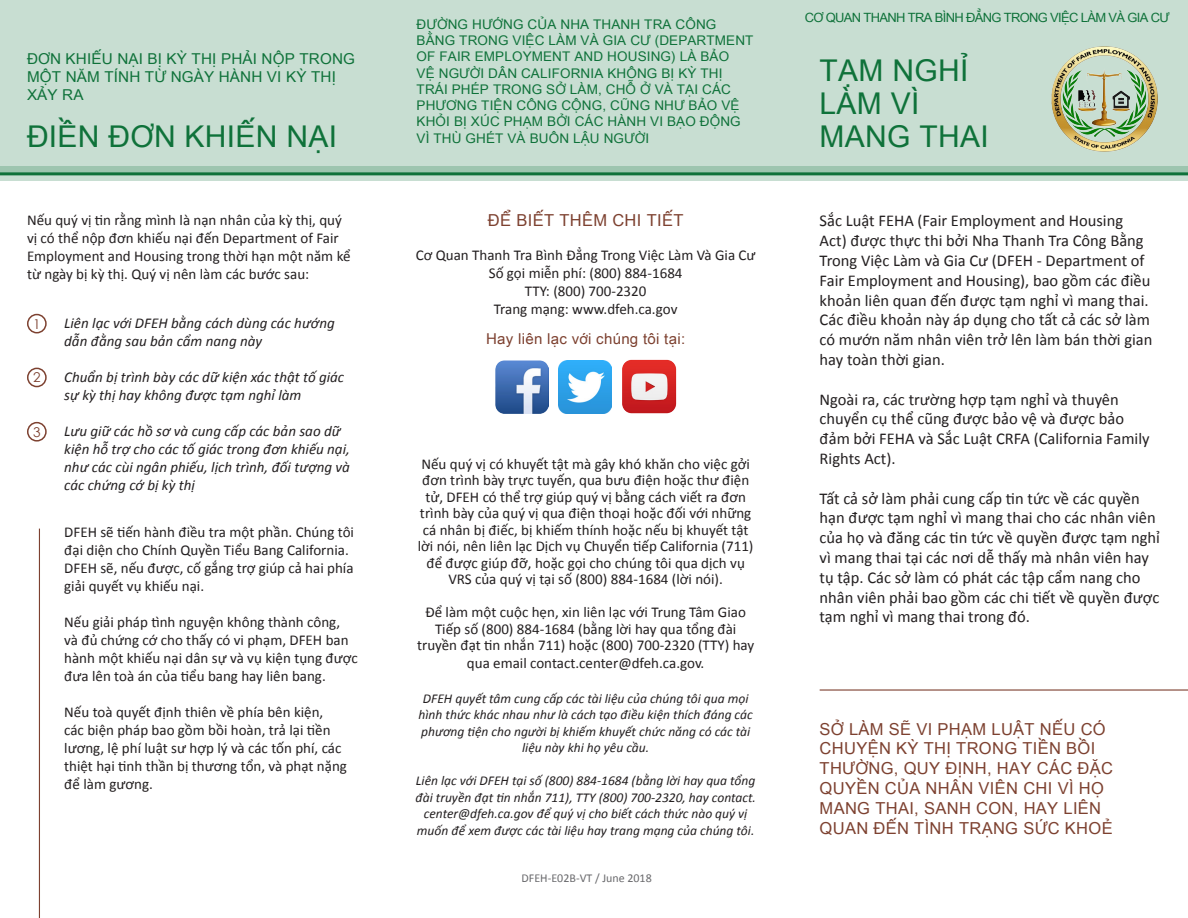
<style>
.page{position:relative;width:1188px;height:918px;background:#fff}
.page>*{position:absolute;margin:0;border:0;box-sizing:border-box;transform-origin:0 0}
.t1{font:30px "Arial Unicode MS";letter-spacing:.01em;color:#0f723a}
.t2{font:16.5px/19.8px "Calibri";color:#231f20}
.t3{font:16.5px/19.8px "Arial Unicode MS";letter-spacing:.02em;color:#7d4130}
.t4{font:15px/18px "Calibri";color:#231f20}
.t5{font:italic 15px/18px "Calibri";color:#231f20}
.t6{font:15px/18px "Arial Unicode MS";letter-spacing:.01em;color:#0f723a}
.t7{font:italic 13.5px/16.5px "Calibri";color:#231f20;text-align:center}
.t8{font:13.5px "Century Gothic";color:#7d4130}
.t9{font:13.35px/16.2px "Arial Unicode MS";letter-spacing:.01em;color:#0f723a}
.t10{font:12.75px "Arial Unicode MS";letter-spacing:-.05em;color:#0f723a}
.t11{font:12px "Calibri";color:#69696c}
.s1{font-family:"Arial Unicode MS";color:#7d4130}
</style>
<div class="page">
<svg style="left:0;top:175px;width:1188px;height:6px;background:#bcd7c8"></svg>
<div style="left:0;top:0;width:1188px;height:173px;background:#c8ded2"></div>
<hr style="left:0;top:172px;width:1188px;height:3px;background:#0f723a">
<div style="left:27px;top:314px;width:20px;height:19px;border:2px solid #7d4130;border-radius:50%"></div>
<div style="left:27px;top:368px;width:20px;height:19px;border:2px solid #7d4130;border-radius:50%"></div>
<div style="left:27px;top:422px;width:20px;height:20px;border:2px solid #7d4130;border-radius:50%"></div>
<hr style="left:39px;top:529px;width:1px;height:389px;background:#7d4130">
<hr style="left:820px;top:689px;width:368px;height:2px;background:#7d4130">
<img style="left:1052px;top:47px;width:105px;height:105px">
<img style="left:559px;top:361px;width:53px;height:53px">
<img style="left:622px;top:359px;width:54px;height:55px">
<img style="left:495px;top:360px;width:54px;height:54px">
<p class="t6" style="left:27px;top:49px;width:330px">ĐƠN KHIẾU NẠI BỊ KỲ THỊ PHẢI NỘP TRONG<br>MỘT NĂM TÍNH TỪ NGÀY HÀNH VI KỲ THỊ<br>XẢY RA</p>
<p class="t1" style="left:27px;top:115px;width:312px">ĐIỀN ĐƠN KHIẾN NẠI</p>
<p class="t4" style="left:27px;top:211px;width:325px">Nếu quý vị tin rằng mình là nạn nhân của kỳ thị, quý vị có thể nộp đơn khiếu nại đến Department of Fair Employment and Housing trong thời hạn một năm kể từ ngày bị kỳ thị. Quý vị nên làm các bước sau:</p>
<p class="t8" style="left:33px;top:314px;width:9px">1</p>
<p class="t8" style="left:33px;top:368px;width:9px">2</p>
<p class="t8" style="left:33px;top:422px;width:9px">3</p>
<p class="t5" style="left:64px;top:313px;width:272px">Liên lạc với DFEH bằng cách dùng các hướng</p>
<p class="t5" style="left:64px;top:331px;width:199px">dẫn đằng sau bản cẩm nang này</p>
<p class="t5" style="left:64px;top:367px;width:281px">Chuẩn bị trình bày các dữ kiện xác thật tố giác sự kỳ thị hay không được tạm nghỉ làm</p>
<p class="t5" style="left:64px;top:421px;width:287px">Lưu giữ các hồ sơ và cung cấp các bản sao dữ kiện hỗ trợ cho các tố giác trong đơn khiếu nại, như các cùi ngân phiếu, lịch trình, đối tượng và các chứng cớ bị kỳ thị</p>
<p class="t4" style="left:64px;top:523px;width:291px">DFEH sẽ tiến hành điều tra một phần. Chúng tôi đại diện cho Chính Quyền Tiểu Bang California.<br>DFEH sẽ, nếu được, cố gắng trợ giúp cả hai phía giải quyết vụ khiếu nại.</p>
<p class="t4" style="left:64px;top:613px;width:295px">Nếu giải pháp tình nguyện không thành công,<br>và đủ chứng cớ cho thấy có vi phạm, DFEH ban hành một khiếu nại dân sự và vụ kiện tụng được đưa lên toà án của tiểu bang hay liên bang.</p>
<p class="t4" style="left:64px;top:703px;width:261px">Nếu toà quyết định thiên về phía bên kiện,</p>
<p class="t4" style="left:64px;top:721px;width:284px">các biện pháp bao gồm bồi hoàn, trả lại tiền lương, lệ phí luật sư hợp lý và các tốn phí, các thiệt hại tinh thần bị thương tổn, và phạt nặng để làm gương.</p>
<p class="t9" style="left:417px;top:16px;width:338px">ĐƯỜNG HƯỚNG CỦA NHA THANH TRA CÔNG BẰNG TRONG VIỆC LÀM VÀ GIA CƯ (DEPARTMENT OF FAIR EMPLOYMENT AND HOUSING) LÀ BẢO<br>VỆ NGƯỜI DÂN CALIFORNIA KHÔNG BỊ KỲ THỊ TRÁI PHÉP TRONG SỞ LÀM, CHỖ Ở VÀ TẠI CÁC PHƯƠNG TIỆN CÔNG CỘNG, CŨNG NHƯ BẢO VỆ KHỎI BỊ XÚC PHẠM BỞI CÁC HÀNH VI BẠO ĐỘNG VÌ THÙ GHÉT VÀ BUÔN LẬU NGƯỜI</p>
<p class="t3" style="left:488px;top:210px;width:197px">ĐỂ BIẾT THÊM CHI TIẾT</p>
<p class="t4" style="left:416px;top:246px;width:341px">Cơ Quan Thanh Tra Bình Đẳng Trong Việc Làm Và Gia Cư</p>
<p class="t4" style="left:489px;top:264px;width:195px">Số gọi miễn phí: (800) 884-1684</p>
<p class="t4" style="left:525px;top:282px;width:123px">TTY: (800) 700-2320</p>
<p class="t4" style="left:486px;top:294px;width:201px;line-height:30px;text-align:center">Trang mạng: www.dfeh.ca.gov<br><span class="s1">Hay liên lạc với chúng tôi tại:</span></p>
<p class="t4" style="left:418px;top:456px;width:337px;line-height:16.5px;text-align:center">Nếu quý vị có khuyết tật mà gây khó khăn cho việc gởi đơn trình bày trực tuyến, qua bưu điện hoặc thư điện tử, DFEH có thể trợ giúp quý vị bằng cách viết ra đơn trình bày của quý vị qua điện thoại hoặc đối với những cá nhân bị điếc, bị khiếm thính hoặc nếu bị khuyết tật lời nói, nên liên lạc Dịch vụ Chuyển tiếp California (711) để được giúp đỡ, hoặc gọi cho chúng tôi qua dịch vụ VRS của quý vị tại số (800) 884-1684 (lời nói).</p>
<p class="t4" style="left:417px;top:604px;width:339px;line-height:16.5px;text-align:center">Để làm một cuộc hẹn, xin liên lạc với Trung Tâm Giao<br>Tiếp số (800) 884-1684 (bằng lời hay qua tổng đài truyền đạt tin nhắn 711) hoặc (800) 700-2320 (TTY) hay</p>
<p class="t4" style="left:467px;top:654px;width:239px">qua email contact.center@dfeh.ca.gov.</p>
<p class="t7" style="left:419px;top:690px;width:336px">DFEH quyết tâm cung cấp các tài liệu của chúng tôi qua mọi hình thức khác nhau như là cách tạo điều kiện thích đáng các phương tiện cho người bị khiếm khuyết chức năng có các tài liệu này khi họ yêu cầu.</p>
<p class="t7" style="left:415px;top:772px;width:342px">Liên lạc với DFEH tại số (800) 884-1684 (bằng lời hay qua tổng đài truyền đạt tin nhắn 711), TTY (800) 700-2320, hay contact. center@dfeh.ca.gov để quý vị cho biết cách thức nào quý vị muốn để xem được các tài liệu hay trang mạng của chúng tôi.</p>
<p class="t11" style="left:522px;top:871px;width:132px">DFEH-E02B-VT / June 2018</p>
<p class="t10" style="left:805px;top:9px;width:366px">CƠ QUAN THANH TRA BÌNH ĐẲNG TRONG VIỆC LÀM VÀ GIA CƯ</p>
<p class="t1" style="left:820px;top:49px;width:150px">TẠM NGHỈ</p>
<p class="t1" style="left:820px;top:82px;width:101px">LÀM VÌ</p>
<p class="t1" style="left:820px;top:115px;width:171px">MANG THAI</p>
<p class="t2" style="left:820px;top:211px;width:334px">Sắc Luật FEHA (Fair Employment and Housing Act) được thực thi bởi Nha Thanh Tra Công Bằng Trong Việc Làm và Gia Cư (DFEH - Department of Fair Employment and Housing), bao gồm các điều khoản liên quan đến được tạm nghỉ vì mang thai.<br>Các điều khoản này áp dụng cho tất cả các sở làm có mướn năm nhân viên trở lên làm bán thời gian hay toàn thời gian.</p>
<p class="t2" style="left:820px;top:389px;width:306px">Ngoài ra, các trường hợp tạm nghỉ và thuyên chuyển cụ thể cũng được bảo vệ và được bảo</p>
<p class="t2" style="left:820px;top:429px;width:331px">đảm bởi FEHA và Sắc Luật CRFA (California Family<br>Rights Act).</p>
<p class="t2" style="left:820px;top:488px;width:342px">Tất cả sở làm phải cung cấp tin tức về các quyền hạn được tạm nghỉ vì mang thai cho các nhân viên của họ và đăng các tin tức về quyền được tạm nghỉ vì mang thai tại các nơi dễ thấy mà nhân viên hay tụ tập. Các sở làm có phát các tập cẩm nang cho nhân viên phải bao gồm các chi tiết về quyền được tạm nghỉ vì mang thai trong đó.</p>
<p class="t3" style="left:820px;top:719px;width:295px">SỞ LÀM SẼ VI PHẠM LUẬT NẾU CÓ<br>CHUYỆN KỲ THỊ TRONG TIỀN BỒI<br>THƯỜNG, QUY ĐỊNH, HAY CÁC ĐẶC<br>QUYỀN CỦA NHÂN VIÊN CHI VÌ HỌ<br>MANG THAI, SANH CON, HAY LIÊN<br>QUAN ĐẾN TÌNH TRẠNG SỨC KHOẺ</p>
</div>
